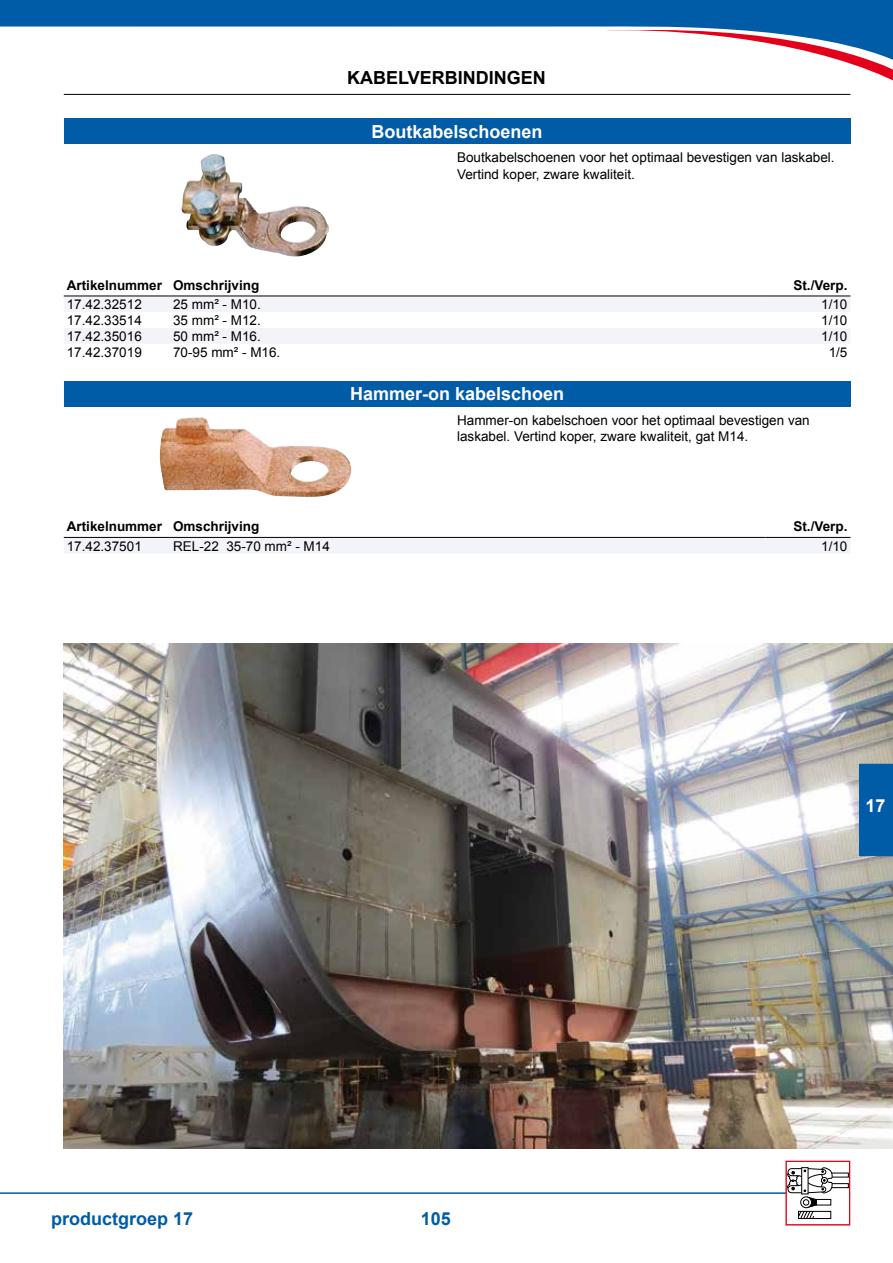
<style>
.page{position:relative;width:893px;height:1263px;background:#fff}
.page>*{position:absolute;margin:0;border:0;box-sizing:border-box;transform-origin:0 0}
.t1{font:700 18px "Arial";color:#fff}
.t2{font:700 18px "Arial";color:#000}
.t3{font:700 18px "Arial";color:#005ca6}
.t4{font:13.5px/16.5px "Arial";color:#000}
.t5{font:700 13.5px "Arial";color:#000}
</style>
<div class="page">
<img style="left:64px;top:643px;width:829px;height:505px">
<hr style="left:64px;top:94px;width:786px;height:1px;background:#000">
<div style="left:859px;top:764px;width:34px;height:92px;background:#005ca6"></div>
<hr style="left:0;top:1192px;width:850px;height:2px;background:#005ca6">
<div style="left:786px;top:1161px;width:63px;height:64px;background:#fff"></div>
<svg style="left:833px;top:1183px;width:15px;height:5px"></svg>
<svg style="left:833px;top:1173px;width:15px;height:4px"></svg>
<svg style="left:788px;top:1167px;width:45px;height:52px"></svg>
<svg style="left:816px;top:1199px;width:15px;height:6px"></svg>
<div style="left:786px;top:1161px;width:64px;height:64px;border:1px solid #e2001a"></div>
<svg style="left:1px;top:0;width:892px;height:30px;background:#176aae"></svg>
<svg style="left:607px;top:30px;width:286px;height:51px"></svg>
<svg style="left:0;top:0;width:1px;height:27px"></svg>
<div style="left:64px;top:119px;width:786px;height:25px;background:#005ca6"></div>
<img style="left:182px;top:154px;width:147px;height:102px">
<svg style="left:64px;top:297px;width:786px;height:47px"></svg>
<hr style="left:64px;top:296px;width:106px;height:1px;background:#000">
<hr style="left:170px;top:296px;width:595px;height:1px;background:#000">
<hr style="left:765px;top:296px;width:85px;height:1px;background:#000">
<div style="left:64px;top:381px;width:786px;height:25px;background:#005ca6"></div>
<img style="left:159px;top:417px;width:193px;height:80px">
<div style="left:64px;top:538px;width:786px;height:15px;background:#f3f4fa"></div>
<hr style="left:64px;top:537px;width:106px;height:1px;background:#000">
<hr style="left:170px;top:537px;width:595px;height:1px;background:#000">
<hr style="left:765px;top:537px;width:85px;height:1px;background:#000">
<h1 class="t2" style="left:347px;top:66px;width:200px">Kabelverbindingen</h1>
<h1 class="t1" style="left:372px;top:119px;width:173px">Boutkabelschoenen</h1>
<p class="t4" style="left:457px;top:150px;width:379px">Boutkabelschoenen voor het optimaal bevestigen van laskabel.<br>Vertind koper, zware kwaliteit.</p>
<p class="t5" style="left:67px;top:276px;width:194px">Artikelnummer Omschrijving</p>
<p class="t5" style="left:793px;top:276px;width:56px">St./Verp.</p>
<p class="t4" style="left:67px;top:296px;width:77px">17.42.32512</p>
<p class="t4" style="left:173px;top:296px;width:89px">25 mm² - M10.</p>
<p class="t4" style="left:821px;top:296px;width:28px">1/10</p>
<p class="t4" style="left:67px;top:312px;width:77px">17.42.33514</p>
<p class="t4" style="left:173px;top:312px;width:89px">35 mm² - M12.</p>
<p class="t4" style="left:821px;top:312px;width:28px">1/10</p>
<p class="t4" style="left:67px;top:328px;width:77px">17.42.35016</p>
<p class="t4" style="left:173px;top:328px;width:89px">50 mm² - M16.</p>
<p class="t4" style="left:821px;top:328px;width:28px">1/10</p>
<p class="t4" style="left:67px;top:344px;width:77px">17.42.37019</p>
<p class="t4" style="left:173px;top:344px;width:109px">70-95 mm² - M16.</p>
<p class="t4" style="left:829px;top:344px;width:20px">1/5</p>
<h1 class="t1" style="left:350px;top:382px;width:216px">Hammer-on kabelschoen</h1>
<p class="t4" style="left:457px;top:412px;width:354px">Hammer-on kabelschoen voor het optimaal bevestigen van laskabel. Vertind koper, zware kwaliteit, gat M14.</p>
<p class="t5" style="left:67px;top:518px;width:194px">Artikelnummer Omschrijving</p>
<p class="t5" style="left:793px;top:518px;width:56px">St./Verp.</p>
<p class="t4" style="left:67px;top:538px;width:77px">17.42.37501</p>
<p class="t4" style="left:173px;top:538px;width:158px">REL-22 35-70 mm² - M14</p>
<p class="t4" style="left:821px;top:538px;width:28px">1/10</p>
<h1 class="t1" style="left:866px;top:794px;width:22px">17</h1>
<h1 class="t3" style="left:51px;top:1206px;width:144px">productgroep 17</h1>
<h1 class="t3" style="left:421px;top:1207px;width:32px">105</h1>
</div>
